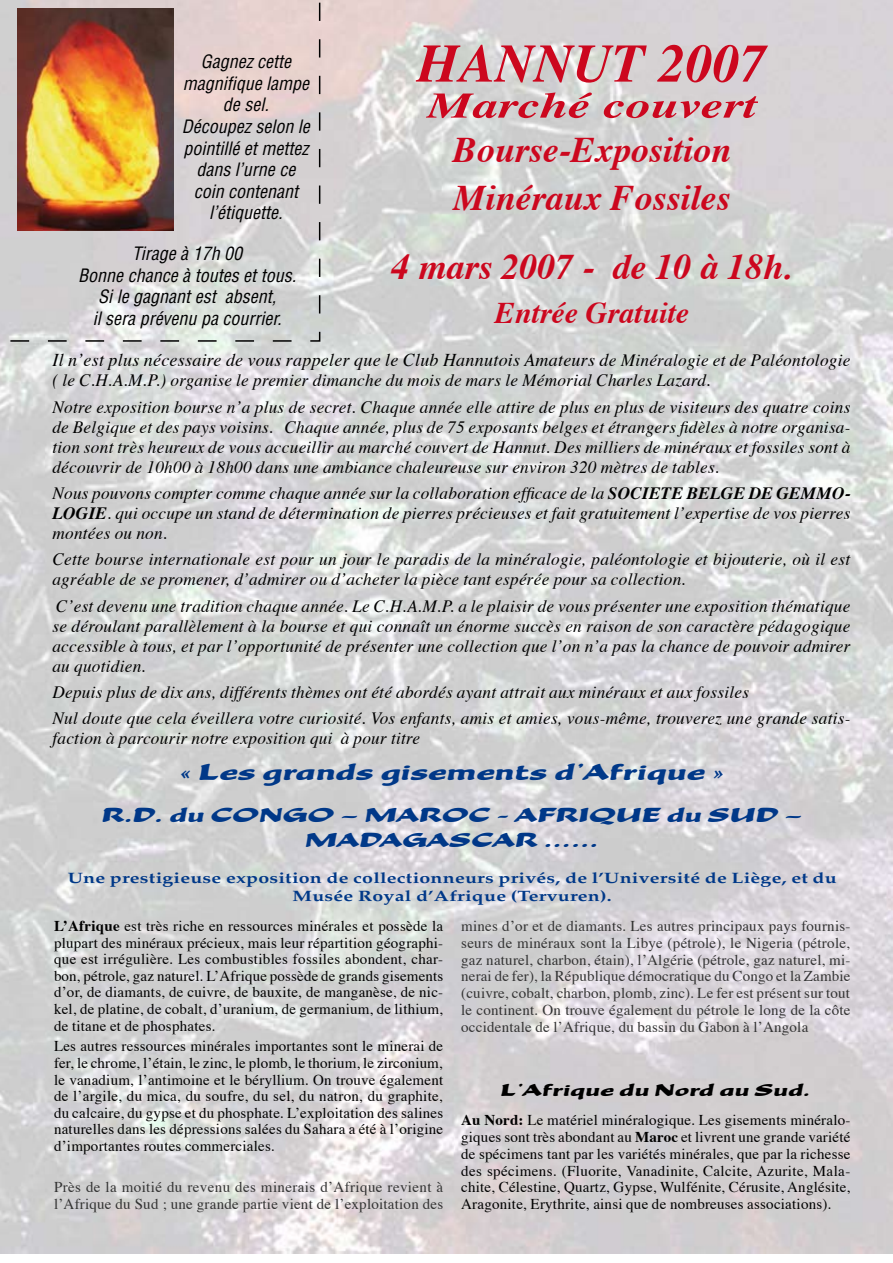
<style>
.page{position:relative;width:893px;height:1263px;background:#fff}
.page>*{position:absolute;margin:0;border:0;box-sizing:border-box;transform-origin:0 0}
.t1{font:italic 700 54px "Times";color:#cc071e}
.t2{font:italic 700 36px/68.6px "Times";color:#cc071e;text-align:center}
.t3{font:italic 700 36px/44.5px "Times";color:#cc071e;text-align:center;scale:1.4 1}
.t4{font:italic 700 30px "Times";color:#cc071e}
.t5{font:24px "Becka Script LT";letter-spacing:.005em;color:#003888;scale:1.3 1}
.t6{font:21px/24.8px "Becka Script LT";letter-spacing:.005em;color:#003888;text-align:center;scale:1.3 1}
.t7{font:italic condensed 18px/21.6px "Helvetica";color:#000;text-align:center}
.t8{font:italic 18px "Times";letter-spacing:.015em;color:#000}
.t9{font:18px "Becka Script LT";letter-spacing:.005em;color:#000;scale:1.3 1}
.t10{font:italic 17.25px/20px "Times";letter-spacing:.015em;color:#000}
.t11{font:15px/16.5px "Times";letter-spacing:.015em;color:#000;text-align:justify}
.t12{font:15px/16.8px "Times";letter-spacing:.015em;color:#333}
.t13{font:700 15px/18.8px "Palatino";letter-spacing:.015em;color:#003888;text-align:center;scale:1.3 1}
.s1{font-size:17.25px}
.s2{font-weight:700}
</style>
<div class="page">
<img style="left:0;top:0;width:893px;height:1254px">
<svg style="left:0;top:0;width:321px;height:342px;background:#d8d2d2"></svg>
<img style="left:17px;top:9px;width:157px;height:222px">
<p class="t7" style="left:182px;top:50px;width:129px">Gagnez cette magnifique lampe de sel.<br>Découpez selon le pointillé et mettez dans l’urne ce coin contenant l’étiquette.</p>
<p class="t7" style="left:78px;top:242px;width:219px">Tirage à 17h 00<br>Bonne chance à toutes et tous.<br>Si le gagnant est absent,<br>il sera prévenu pa courrier.</p>
<h1 class="t1" style="left:417px;top:13px;width:351px">HANNUT 2007</h1>
<h2 class="t3" style="left:427px;top:80px;width:236px">Marché couvert<br>Bourse-Exposition</h2>
<h2 class="t2" style="left:391px;top:161px;width:403px">Minéraux Fossiles<br>4 mars 2007 - de 10 à 18h.</h2>
<h3 class="t4" style="left:495px;top:285px;width:196px">Entrée Gratuite</h3>
<p class="t8" style="left:52px;top:344px;width:799px">Il n’est plus nécessaire de vous rappeler que le Club Hannutois Amateurs d<span class="s1">e Minéralogie et de Paléontologie</span></p>
<p class="t10" style="left:52px;top:366px;width:799px;line-height:26.4px">( le C.H.A.M.P.) organise le premier dimanche du mois de mars le Mémorial Charles Lazard.<br>Notre exposition bourse n’a plus de secret. Chaque année elle attire de plus en plus de visiteurs des quatre coins</p>
<p class="t10" style="left:52px;top:416px;width:799px;text-align:justify">de Belgique et des pays voisins. Chaque année, plus de 75 exposants belges et étrangers fidèles à notre organisa&shy;tion sont très heureux de vous accueillir au marché couvert de Hannut. Des milliers de minéraux et fossiles sont à découvrir de 10h00 à 18h00 dans une ambiance chaleureuse sur environ 320 mètres de tables.</p>
<p class="t10" style="left:52px;top:482px;width:799px;text-align:justify">Nous pouvons compter comme chaque année sur la collaboration efficace de la <span class="s2">SOCIETE BELGE DE GEMMO-LOGIE</span>. qui occupe un stand de détermination de pierres précieuses et fait gratuitement l’expertise de vos pierres montées ou non.</p>
<p class="t10" style="left:52px;top:548px;width:799px">Cette bourse internationale est pour un jour le paradis de la minéralogie, paléontologie et bijouterie, où il est agréable de se promener, d’admirer ou d’acheter la pièce tant espérée pour sa collection.</p>
<p class="t10" style="left:52px;top:594px;width:800px;text-align:justify">C’est devenu une tradition chaque année. Le C.H.A.M.P. a le plaisir de vous présenter une exposition thématique se déroulant parallèlement à la bourse et qui connaît un énorme succès en raison de son caractère pédagogique accessible à tous, et par l’opportunité de présenter une collection que l’on n’a pas la chance de pouvoir admirer au quotidien.</p>
<p class="t10" style="left:52px;top:678px;width:799px;line-height:26.4px">Depuis plus de dix ans, différents thèmes ont été abordés ayant attrait aux minéraux et aux fossiles<br>Nul doute que cela éveillera votre curiosité. Vos enfants, amis et amies, vous-même, trouverez une grande satis-</p>
<p class="t10" style="left:52px;top:727px;width:369px">faction à parcourir notre exposition qui à pour titre</p>
<h3 class="t5" style="left:180px;top:759px;width:420px">« Les grands gisements d’Afrique »</h3>
<p class="t6" style="left:102px;top:803px;width:540px">R.D. du CONGO – MAROC - AFRIQUE du SUD –<br>MADAGASCAR ……</p>
<p class="t13" style="left:68px;top:868px;width:593px">Une prestigieuse exposition de collectionneurs privés, de l’Université de Liège, et du<br>Musée Royal d’Afrique (Tervuren).</p>
<p class="t11" style="left:54px;top:917px;width:391px"><span class="s2">L’Afrique</span> est très riche en ressources minérales et possède la plupart des minéraux précieux, mais leur répartition géographi&shy;que est irrégulière. Les combustibles fossiles abondent, char&shy;bon, pétrole, gaz naturel. L’Afrique possède de grands gisements d’or, de diamants, de cuivre, de bauxite, de manganèse, de nic&shy;kel, de platine, de cobalt, d’uranium, de germanium, de lithium, de titane et de phosphates.</p>
<p class="t11" style="left:54px;top:1037px;width:391px">Les autres ressources minérales importantes sont le minerai de fer, le chrome, l’étain, le zinc, le plomb, le thorium, le zirconium, le vanadium, l’antimoine et le béryllium. On trouve également de l’argile, du mica, du soufre, du sel, du natron, du graphite, du calcaire, du gypse et du phosphate. L’exploitation des salines naturelles dans les dépressions salées du Sahara a été à l’origine d’importantes routes commerciales.</p>
<p class="t12" style="left:54px;top:1178px;width:391px">Près de la moitié du revenu des minerais d’Afrique revient à l’Afrique du Sud ; une grande partie vient de l’exploitation des</p>
<p class="t12" style="left:461px;top:916px;width:391px;text-align:justify">mines d’or et de diamants. Les autres principaux pays fournis&shy;seurs de minéraux sont la Libye (pétrole), le Nigeria (pétrole, gaz naturel, charbon, étain), l’Algérie (pétrole, gaz naturel, mi&shy;nerai de fer), la République démocratique du Congo et la Zambie (cuivre, cobalt, charbon, plomb, zinc). Le fer est présent sur tout le continent. On trouve également du pétrole le long de la côte occidentale de l’Afrique, du bassin du Gabon à l’Angola</p>
<p class="t9" style="left:501px;top:1079px;width:240px">L’Afrique du Nord au Sud.</p>
<p class="t11" style="left:461px;top:1110px;width:391px"><span class="s2">Au Nord:</span> Le matériel minéralogique. Les gisements minéralo&shy;giques sont très abondant au <span class="s2">Maroc</span> et livrent une grande variété de spécimens tant par les variétés minérales, que par la richesse des spécimens. (Fluorite, Vanadinite, Calcite, Azurite, Mala&shy;chite, Célestine, Quartz, Gypse, Wulfénite, Cérusite, Anglésite, Aragonite, Erythrite, ainsi que de nombreuses associations).</p>
</div>
